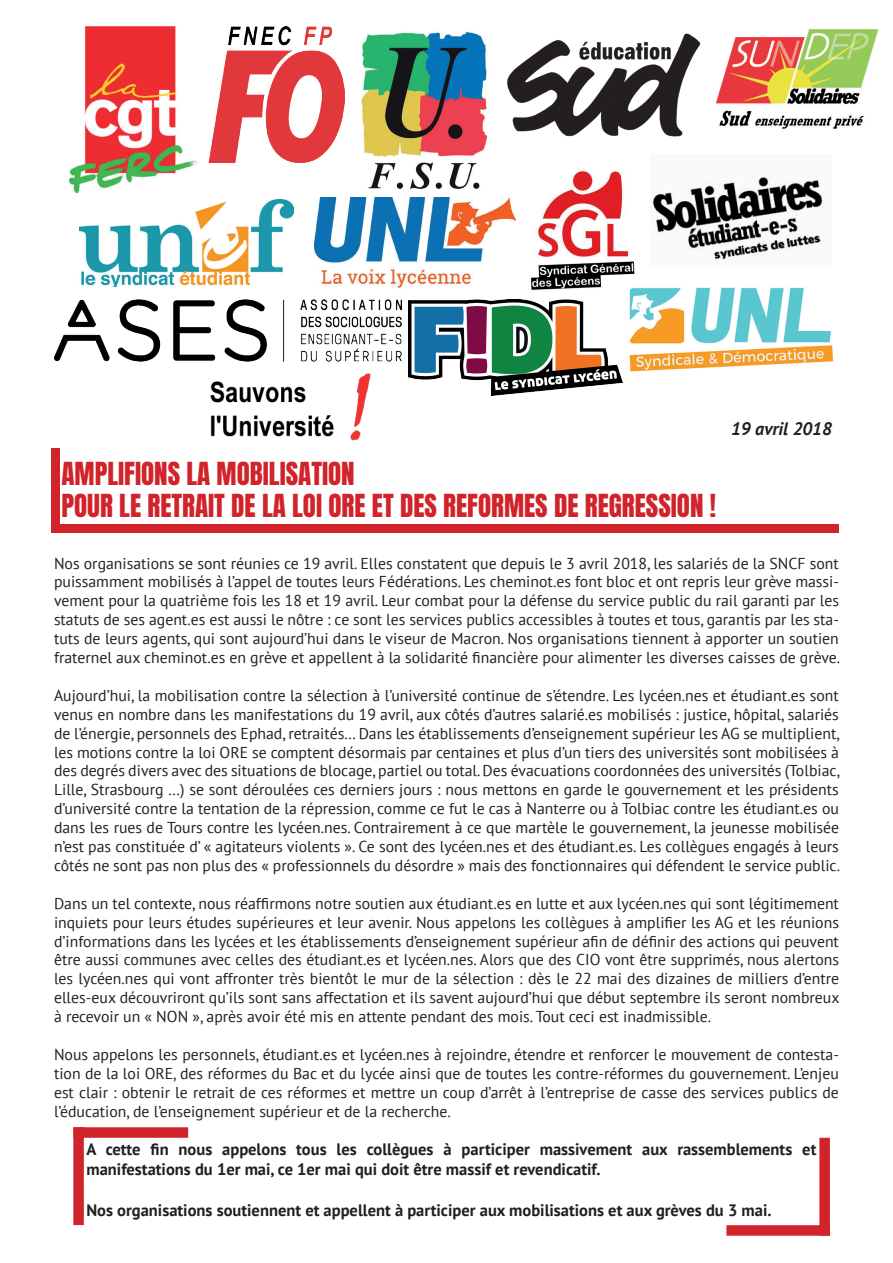
<style>
.page{position:relative;width:893px;height:1263px;background:#fff}
.page>*{position:absolute;margin:0;border:0;box-sizing:border-box;transform-origin:0 0}
.t1{font:27px/32.4px "Anton";color:#d1232a}
.t2{font:italic 700 18px "PT Sans";color:#231f20}
.t3{font:700 16.5px/19.8px "PT Sans";color:#231f20}
.t4{font:15.75px/18.9px "PT Sans";color:#231f20;text-align:justify}
</style>
<div class="page">
<img style="left:70px;top:27px;width:128px;height:165px">
<img style="left:209px;top:27px;width:136px;height:136px">
<img style="left:361px;top:30px;width:127px;height:159px">
<img style="left:507px;top:33px;width:194px;height:104px">
<img style="left:80px;top:200px;width:214px;height:87px">
<img style="left:650px;top:176px;width:175px;height:86px">
<img style="left:315px;top:197px;width:200px;height:92px">
<img style="left:54px;top:299px;width:347px;height:62px">
<img style="left:210px;top:373px;width:161px;height:68px">
<div style="left:51px;top:448px;width:8px;height:84px;background:#d1232a"></div>
<div style="left:53px;top:524px;width:786px;height:9px;background:#d1232a"></div>
<img style="left:715px;top:29px;width:164px;height:100px">
<img style="left:531px;top:169px;width:104px;height:121px">
<img style="left:625px;top:287px;width:209px;height:85px">
<img style="left:408px;top:299px;width:214px;height:96px">
<div style="left:73px;top:1127px;width:11px;height:98px;background:#d1232a"></div>
<div style="left:73px;top:1127px;width:115px;height:11px;background:#d1232a"></div>
<div style="left:819px;top:1138px;width:11px;height:98px;background:#d1232a"></div>
<div style="left:726px;top:1225px;width:104px;height:11px;background:#d1232a"></div>
<p class="t2" style="left:731px;top:416px;width:102px">19 avril 2018</p>
<h1 class="t1" style="left:61px;top:459px;width:656px">AMPLIFIONS LA MOBILISATION<br>POUR LE RETRAIT DE LA LOI ORE ET DES REFORMES DE REGRESSION !</h1>
<p class="t4" style="left:54px;top:553px;width:788px">Nos organisations se sont réunies ce 19 avril. Elles constatent que depuis le 3 avril 2018, les salariés de la SNCF sont puissamment mobilisés à l’appel de toutes leurs Fédérations. Les cheminot.es font bloc et ont repris leur grève massi&shy;vement pour la quatrième fois les 18 et 19 avril. Leur combat pour la défense du service public du rail garanti par les statuts de ses agent.es est aussi le nôtre : ce sont les services publics accessibles à toutes et tous, garantis par les sta&shy;tuts de leurs agents, qui sont aujourd’hui dans le viseur de Macron. Nos organisations tiennent à apporter un soutien fraternel aux cheminot.es en grève et appellent à la solidarité financière pour alimenter les diverses caisses de grève.</p>
<p class="t4" style="left:54px;top:685px;width:788px">Aujourd’hui, la mobilisation contre la sélection à l’université continue de s’étendre. Les lycéen.nes et étudiant.es sont venus en nombre dans les manifestations du 19 avril, aux côtés d’autres salarié.es mobilisés : justice, hôpital, salariés de l’énergie, personnels des Ephad, retraités… Dans les établissements d’enseignement supérieur les AG se multiplient, les motions contre la loi ORE se comptent désormais par centaines et plus d’un tiers des universités sont mobilisées à des degrés divers avec des situations de blocage, partiel ou total. Des évacuations coordonnées des universités (Tolbiac, Lille, Strasbourg …) se sont déroulées ces derniers jours : nous mettons en garde le gouvernement et les présidents d’université contre la tentation de la répression, comme ce fut le cas à Nanterre ou à Tolbiac contre les étudiant.es ou dans les rues de Tours contre les lycéen.nes. Contrairement à ce que martèle le gouvernement, la jeunesse mobilisée n’est pas constituée d’ « agitateurs violents ». Ce sont des lycéen.nes et des étudiant.es. Les collègues engagés à leurs côtés ne sont pas non plus des « professionnels du désordre » mais des fonctionnaires qui défendent le service public.</p>
<p class="t4" style="left:54px;top:893px;width:787px">Dans un tel contexte, nous réaffirmons notre soutien aux étudiant.es en lutte et aux lycéen.nes qui sont légitimement inquiets pour leurs études supérieures et leur avenir. Nous appelons les collègues à amplifier les AG et les réunions d’informations dans les lycées et les établissements d’enseignement supérieur afin de définir des actions qui peuvent être aussi communes avec celles des étudiant.es et lycéen.nes. Alors que des CIO vont être supprimés, nous alertons les lycéen.nes qui vont affronter très bientôt le mur de la sélection : dès le 22 mai des dizaines de milliers d’entre elles-eux découvriront qu’ils sont sans affectation et ils savent aujourd’hui que début septembre ils seront nombreux à recevoir un « NON », après avoir été mis en attente pendant des mois. Tout ceci est inadmissible.</p>
<p class="t4" style="left:54px;top:1044px;width:787px">Nous appelons les personnels, étudiant.es et lycéen.nes à rejoindre, étendre et renforcer le mouvement de contesta&shy;tion de la loi ORE, des réformes du Bac et du lycée ainsi que de toutes les contre-réformes du gouvernement. L’enjeu est clair : obtenir le retrait de ces réformes et mettre un coup d’arrêt à l’entreprise de casse des services publics de l’éducation, de l’enseignement supérieur et de la recherche.</p>
<p class="t3" style="left:86px;top:1139px;width:731px">A cette fin nous appelons tous les collègues à participer massivement aux rassemblements et manifestations du 1er mai, ce 1er mai qui doit être massif et revendicatif.</p>
<p class="t3" style="left:86px;top:1200px;width:687px">Nos organisations soutiennent et appellent à participer aux mobilisations et aux grèves du 3 mai.</p>
</div>
